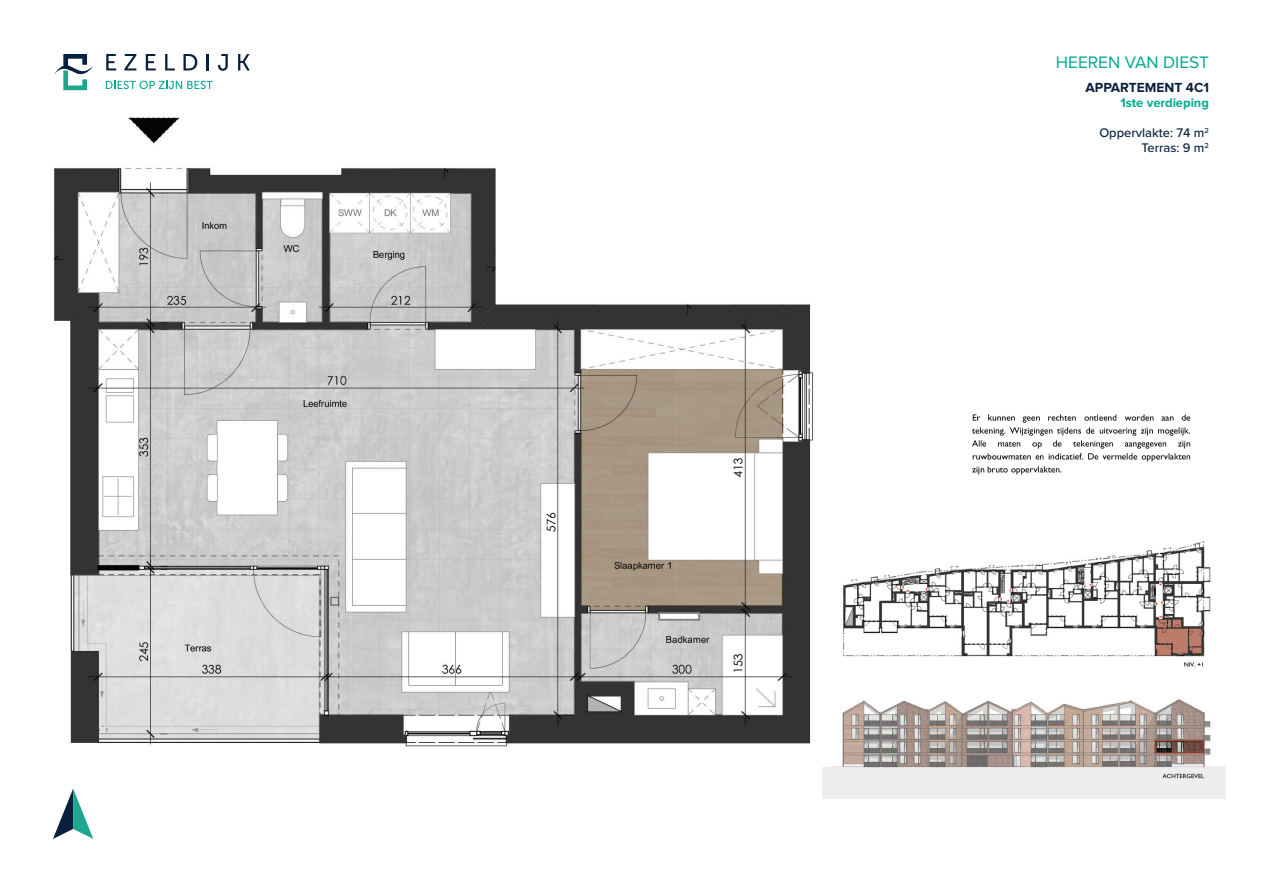
<style>
.page{position:relative;width:1263px;height:893px;background:#fff}
.page>*{position:absolute;margin:0;border:0;box-sizing:border-box;transform-origin:0 0}
.t1{font:17.25px "Proxima Nova";color:#00aa91}
.t2{font:700 13.65px "Proxima Nova";color:#082040}
.t3{font:500 12.9px/15.1px "Proxima Nova";color:#082040;text-align:right}
.t4{font:700 12.9px "Proxima Nova";color:#00aa91}
</style>
<div class="page">
<img style="left:53px;top:54px;width:770px;height:785px">
<svg style="left:106px;top:54px;width:10px;height:16px"></svg>
<svg style="left:124px;top:54px;width:12px;height:16px"></svg>
<svg style="left:146px;top:54px;width:10px;height:16px"></svg>
<svg style="left:165px;top:54px;width:10px;height:16px"></svg>
<svg style="left:183px;top:54px;width:14px;height:16px"></svg>
<svg style="left:207px;top:54px;width:2px;height:16px"></svg>
<svg style="left:218px;top:54px;width:10px;height:17px"></svg>
<svg style="left:238px;top:54px;width:12px;height:16px"></svg>
<svg style="left:106px;top:81px;width:107px;height:8px"></svg>
<svg style="left:54px;top:54px;width:39px;height:36px"></svg>
<svg style="left:53px;top:788px;width:40px;height:51px"></svg>
<img style="left:823px;top:541px;width:403px;height:258px">
<img style="left:972px;top:414px;width:219px;height:61px">
<h1 class="t1" style="left:1056px;top:52px;width:155px">HEEREN VAN DIEST</h1>
<p class="t2" style="left:1085px;top:80px;width:125px">APPARTEMENT 4C1</p>
<p class="t4" style="left:1120px;top:95px;width:90px">1ste verdieping</p>
<p class="t3" style="left:1099px;top:125px;width:111px">Oppervlakte: 74 m<sup>2<br></sup>Terras: 9 m<sup>2</sup></p>
</div>
